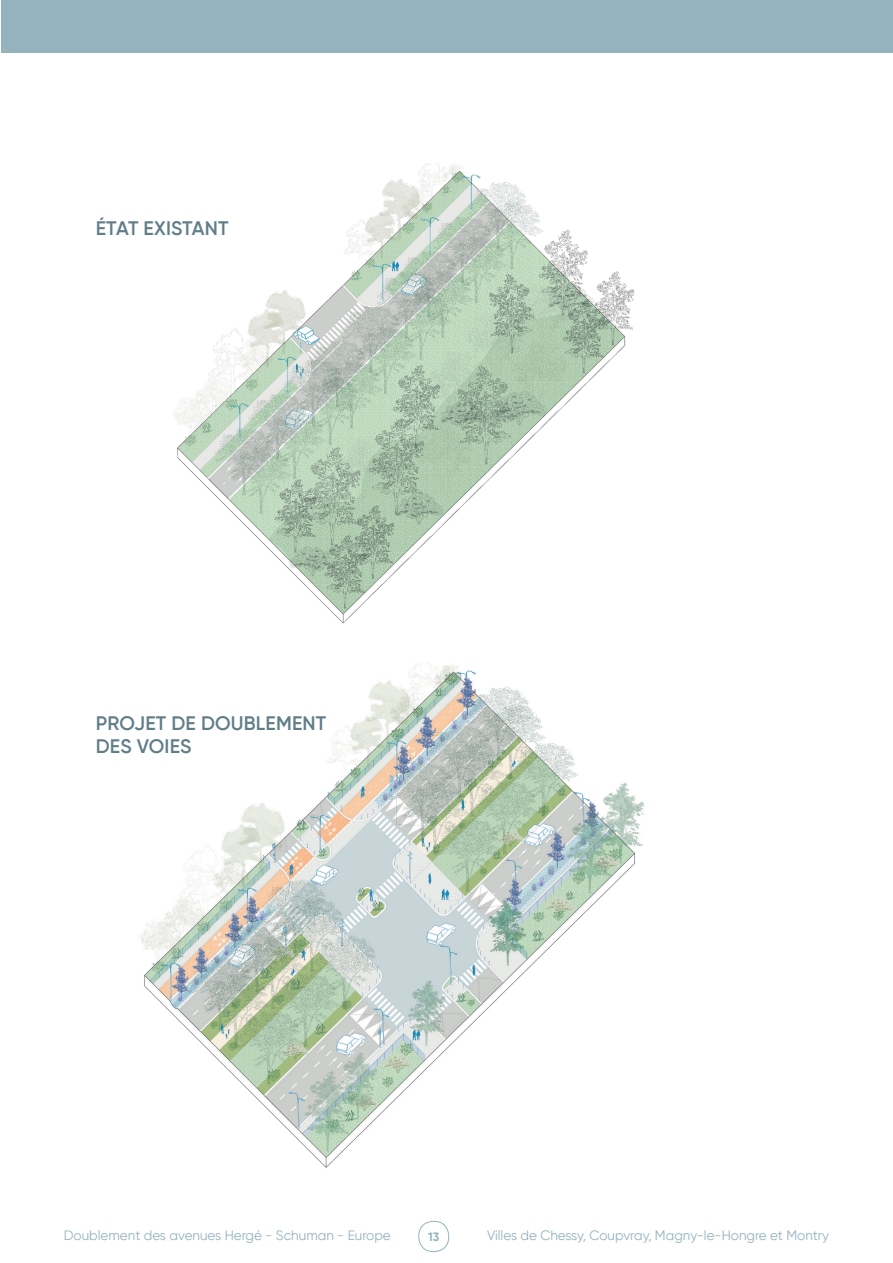
<style>
.page{position:relative;width:893px;height:1263px;background:#fff}
.page>*{position:absolute;margin:0;border:0;box-sizing:border-box;transform-origin:0 0}
.Titre_Bleu{font:600 19.5px/23.4px "Gilroy";letter-spacing:.01em;color:#617e88}
.t1{font:13.5px "Gilroy";color:#94b3be}
.t2{font:700 12px "Gilroy";color:#94b3be}
</style>
<div class="page">
<hr style="left:0;top:0;width:1px;height:52px;background:#94b3be">
<div style="left:418px;top:1221px;width:31px;height:31px;border:1px solid #94b3be;border-radius:15px"></div>
<div style="left:1px;top:0;width:892px;height:52px;background:#94b3be"></div>
<img style="left:141px;top:661px;width:503px;height:507px">
<img style="left:174px;top:164px;width:461px;height:460px">
<p class="Titre_Bleu" style="left:96px;top:216px;width:134px">ÉTAT EXISTANT</p>
<p class="Titre_Bleu" style="left:96px;top:711px;width:232px">PROJET DE DOUBLEMENT<br>DES VOIES</p>
<p class="t1" style="left:64px;top:1226px;width:329px">Doublement des avenues Hergé - Schuman - Europe</p>
<p class="t2" style="left:428px;top:1229px;width:13px">13</p>
<p class="t1" style="left:487px;top:1226px;width:344px">Villes de Chessy, Coupvray, Magny-le-Hongre et Montry</p>
</div>
